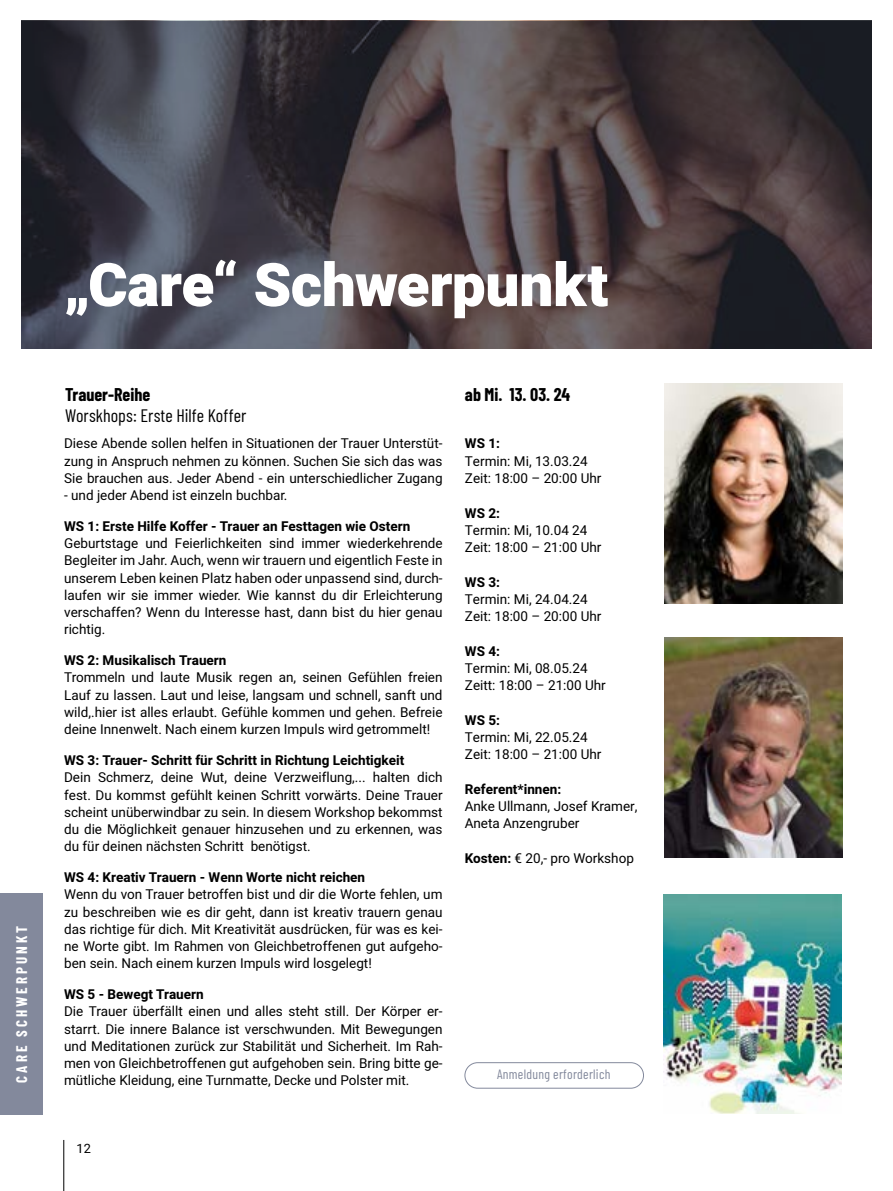
<style>
.page{position:relative;width:893px;height:1191px;background:#fff}
.page>*{position:absolute;margin:0;border:0;box-sizing:border-box;transform-origin:0 0}
.t1{font:900 60px "Heebo";letter-spacing:-.005em;color:#fff}
.t2{font:18px "Barlow Condensed";color:#000}
.t3{font:700 18px "Barlow Condensed";color:#000}
.t4{font:700 15px "Barlow Condensed";letter-spacing:.2em;color:#fff}
.t5{font:13.5px/17.2px "Heebo";color:#000;text-align:justify}
.t6{font:700 13.5px "Heebo";color:#000}
.t7{font:13.5px "Barlow Condensed";letter-spacing:.02em;color:#83899c}
.t8{font:12.75px "Heebo";color:#000}
.s1{font-weight:700}
</style>
<div class="page">
<hr style="left:63px;top:1140px;width:1px;height:51px;background:#000">
<div style="left:0;top:893px;width:43px;height:221px;background:#83899c"></div>
<svg style="left:21px;top:21px;width:850px;height:328px"></svg>
<img style="left:664px;top:384px;width:179px;height:219px">
<div style="left:465px;top:1062px;width:179px;height:26px;border:1px solid #83899c;border-radius:13px"></div>
<img style="left:664px;top:637px;width:179px;height:220px">
<img style="left:663px;top:894px;width:179px;height:219px">
<p class="t4" style="left:11px;top:1082px;width:158px;rotate:-90deg">CARE SCHWERPUNKT</p>
<h1 class="t1" style="left:63px;top:243px;width:546px">„Care“ Schwerpunkt</h1>
<h2 class="t3" style="left:65px;top:382px;width:87px">Trauer-Reihe</h2>
<h2 class="t2" style="left:65px;top:403px;width:183px">Worskhops: Erste Hilfe Koffer</h2>
<p class="t5" style="left:64px;top:435px;width:380px">Diese Abende sollen helfen in Situationen der Trauer Unterstüt&shy;zung in Anspruch nehmen zu können. Suchen Sie sich das was Sie brauchen aus. Jeder Abend - ein unterschiedlicher Zugang</p>
<p class="t5" style="left:64px;top:487px;width:225px">- und jeder Abend ist einzeln buchbar.</p>
<p class="t6" style="left:64px;top:517px;width:348px">WS 1: Erste Hilfe Koffer - Trauer an Festtagen wie Ostern</p>
<p class="t5" style="left:64px;top:535px;width:380px">Geburtstage und Feierlichkeiten sind immer wiederkehrende Begleiter im Jahr. Auch, wenn wir trauern und eigentlich Feste in unserem Leben keinen Platz haben oder unpassend sind, durch&shy;laufen wir sie immer wieder. Wie kannst du dir Erleichterung verschaffen? Wenn du Interesse hast, dann bist du hier genau richtig.</p>
<p class="t6" style="left:64px;top:651px;width:164px">WS 2: Musikalisch Trauern</p>
<p class="t5" style="left:64px;top:669px;width:380px">Trommeln und laute Musik regen an, seinen Gefühlen freien Lauf zu lassen. Laut und leise, langsam und schnell, sanft und wild,.hier ist alles erlaubt. Gefühle kommen und gehen. Befreie deine Innenwelt. Nach einem kurzen Impuls wird getrommelt!</p>
<p class="t6" style="left:64px;top:751px;width:342px">WS 3: Trauer- Schritt für Schritt in Richtung Leichtigkeit</p>
<p class="t5" style="left:64px;top:769px;width:380px">Dein Schmerz, deine Wut, deine Verzweiflung,... halten dich fest. Du kommst gefühlt keinen Schritt vorwärts. Deine Trauer scheint unüberwindbar zu sein. In diesem Workshop bekommst du die Möglichkeit genauer hinzusehen und zu erkennen, was du für deinen nächsten Schritt benötigst.</p>
<p class="t6" style="left:64px;top:868px;width:303px">WS 4: Kreativ Trauern - Wenn Worte nicht reichen</p>
<p class="t5" style="left:64px;top:886px;width:380px">Wenn du von Trauer betroffen bist und dir die Worte fehlen, um zu beschreiben wie es dir geht, dann ist kreativ trauern genau das richtige für dich. Mit Kreativität ausdrücken, für was es kei&shy;ne Worte gibt. Im Rahmen von Gleichbetroffenen gut aufgeho&shy;ben sein. Nach einem kurzen Impuls wird losgelegt!</p>
<p class="t6" style="left:64px;top:985px;width:141px">WS 5 - Bewegt Trauern</p>
<p class="t5" style="left:64px;top:1003px;width:380px">Die Trauer überfällt einen und alles steht still. Der Körper er&shy;starrt. Die innere Balance ist verschwunden. Mit Bewegungen und Meditationen zurück zur Stabilität und Sicherheit. Im Rah&shy;men von Gleichbetroffenen gut aufgehoben sein. Bring bitte ge&shy;mütliche Kleidung, eine Turnmatte, Decke und Polster mit.</p>
<p class="t8" style="left:77px;top:1140px;width:16px">12</p>
<h2 class="t3" style="left:465px;top:382px;width:107px">ab Mi. 13. 03. 24</h2>
<p class="t6" style="left:465px;top:434px;width:37px">WS 1:</p>
<p class="t5" style="left:465px;top:452px;width:138px">Termin: Mi, 13.03.24<br>Zeit: 18:00 – 20:00 Uhr</p>
<p class="t6" style="left:465px;top:503px;width:37px">WS 2:</p>
<p class="t5" style="left:465px;top:521px;width:138px">Termin: Mi, 10.04 24<br>Zeit: 18:00 – 21:00 Uhr</p>
<p class="t6" style="left:465px;top:572px;width:37px">WS 3:</p>
<p class="t5" style="left:465px;top:590px;width:138px">Termin: Mi, 24.04.24<br>Zeit: 18:00 – 20:00 Uhr</p>
<p class="t6" style="left:465px;top:641px;width:37px">WS 4:</p>
<p class="t5" style="left:465px;top:659px;width:142px">Termin: Mi, 08.05.24<br>Zeitt: 18:00 – 21:00 Uhr</p>
<p class="t6" style="left:465px;top:710px;width:37px">WS 5:</p>
<p class="t5" style="left:465px;top:728px;width:138px">Termin: Mi, 22.05.24<br>Zeit: 18:00 – 21:00 Uhr</p>
<p class="t6" style="left:465px;top:779px;width:98px">Referent*innen:</p>
<p class="t5" style="left:465px;top:797px;width:174px">Anke Ullmann, Josef Kramer,<br>Aneta Anzengruber</p>
<p class="t5" style="left:465px;top:849px;width:171px"><span class="s1">Kosten:</span> € 20,- pro Workshop</p>
<p class="t7" style="left:497px;top:1064px;width:115px">Anmeldung erforderlich</p>
</div>
